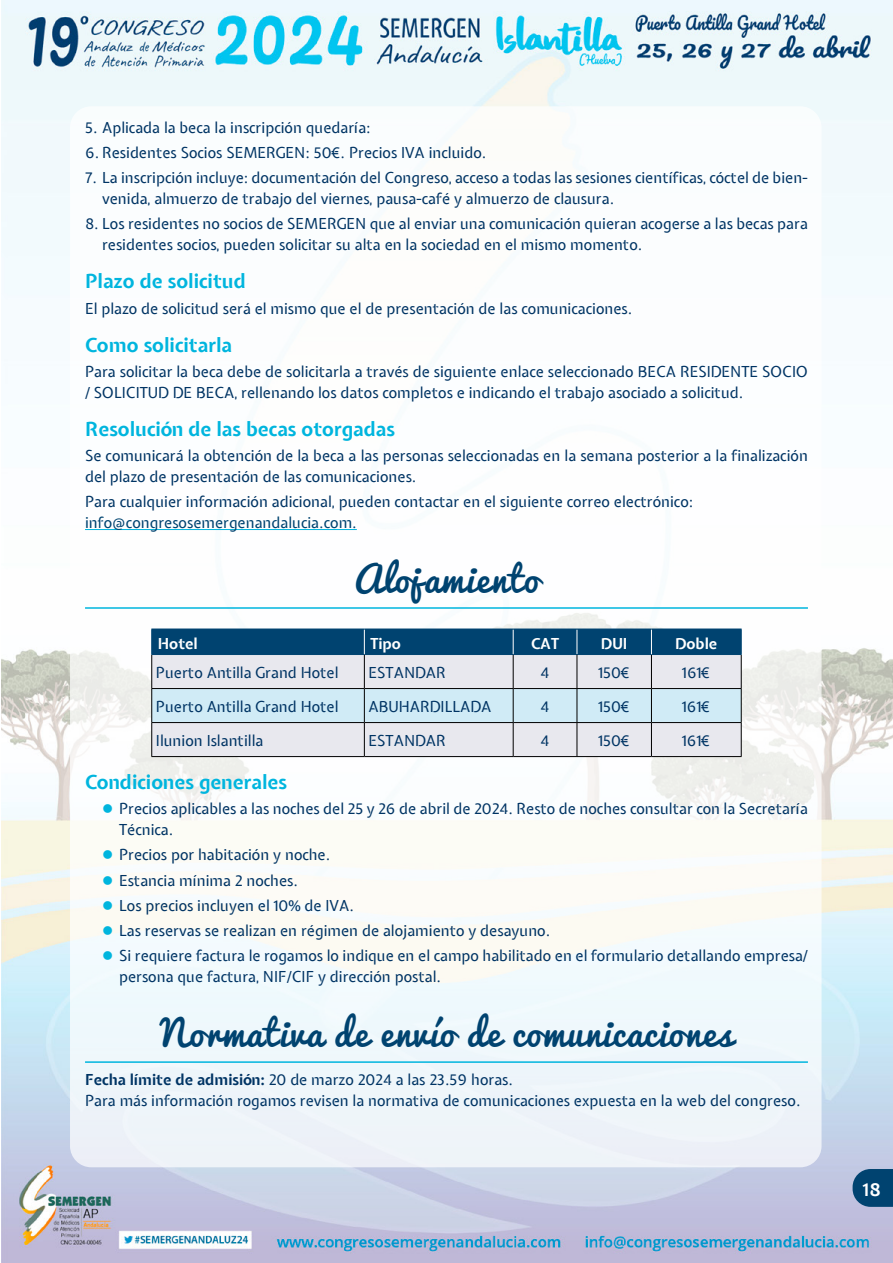
<style>
.page{position:relative;width:893px;height:1263px;background:#fff}
.page>*{position:absolute;margin:0;border:0;box-sizing:border-box;transform-origin:0 0}
.t1{font:36px "Pacifico";letter-spacing:.03em;color:#004370}
.t2{font:700 19.5px "Expletus Sans";color:#00b5de}
.t3{font:700 18px "Expletus Sans";color:#fff}
.t4{font:15px/21px "Expletus Sans";color:#003464}
.t5{font:15px "Expletus Sans";color:#004370}
.t6{font:700 15px "Expletus Sans";color:#fff}
.s1{font-weight:700}
</style>
<div class="page">
<img style="left:1px;top:0;width:892px;height:1262px">
<svg style="left:853px;top:1169px;width:40px;height:38px;background:#104e79"></svg>
<div style="left:70px;top:106px;width:751px;height:1061px;background:linear-gradient(to right,#f9fbfc,#f8fbfb);border-radius:21px"></div>
<hr style="left:85px;top:529px;width:272px;height:1px;background:#00b5de">
<hr style="left:85px;top:607px;width:723px;height:2px;background:#00b5de">
<hr style="left:85px;top:1061px;width:723px;height:2px;background:#00b5de">
<div style="left:152px;top:655px;width:589px;height:101px;background:#e8e8ee"></div>
<div style="left:152px;top:689px;width:589px;height:33px;background:#d0ebf6"></div>
<hr style="left:151px;top:655px;width:1px;height:33px;background:#000">
<hr style="left:364px;top:655px;width:1px;height:33px;background:#000">
<hr style="left:513px;top:655px;width:1px;height:33px;background:#000">
<hr style="left:577px;top:655px;width:1px;height:33px;background:#000">
<hr style="left:651px;top:655px;width:1px;height:33px;background:#000">
<hr style="left:741px;top:655px;width:1px;height:33px;background:#000">
<hr style="left:151px;top:723px;width:1px;height:33px;background:#000">
<hr style="left:151px;top:756px;width:213px;height:1px;background:#000">
<hr style="left:364px;top:723px;width:1px;height:33px;background:#000">
<hr style="left:364px;top:756px;width:149px;height:1px;background:#000">
<hr style="left:513px;top:723px;width:1px;height:33px;background:#000">
<hr style="left:513px;top:756px;width:64px;height:1px;background:#000">
<hr style="left:577px;top:723px;width:1px;height:33px;background:#000">
<hr style="left:577px;top:756px;width:74px;height:1px;background:#000">
<hr style="left:651px;top:723px;width:1px;height:33px;background:#000">
<hr style="left:741px;top:723px;width:1px;height:33px;background:#000">
<hr style="left:651px;top:756px;width:91px;height:1px;background:#000">
<hr style="left:151px;top:688px;width:213px;height:1px;background:#000">
<hr style="left:151px;top:689px;width:1px;height:33px;background:#000">
<hr style="left:151px;top:722px;width:213px;height:1px;background:#000">
<hr style="left:364px;top:688px;width:149px;height:1px;background:#000">
<hr style="left:364px;top:689px;width:1px;height:33px;background:#000">
<hr style="left:364px;top:722px;width:149px;height:1px;background:#000">
<hr style="left:513px;top:688px;width:64px;height:1px;background:#000">
<hr style="left:513px;top:689px;width:1px;height:33px;background:#000">
<hr style="left:513px;top:722px;width:64px;height:1px;background:#000">
<hr style="left:577px;top:688px;width:74px;height:1px;background:#000">
<hr style="left:577px;top:689px;width:1px;height:33px;background:#000">
<hr style="left:577px;top:722px;width:74px;height:1px;background:#000">
<hr style="left:651px;top:688px;width:91px;height:1px;background:#000">
<hr style="left:651px;top:689px;width:1px;height:33px;background:#000">
<hr style="left:741px;top:689px;width:1px;height:33px;background:#000">
<hr style="left:651px;top:722px;width:91px;height:1px;background:#000">
<div style="left:151px;top:629px;width:591px;height:25px;background:#004370"></div>
<hr style="left:151px;top:654px;width:213px;height:1px;background:#004370">
<hr style="left:364px;top:654px;width:149px;height:1px;background:#004370">
<hr style="left:513px;top:654px;width:64px;height:1px;background:#004370">
<hr style="left:577px;top:654px;width:74px;height:1px;background:#004370">
<hr style="left:651px;top:654px;width:91px;height:1px;background:#004370">
<svg style="left:103px;top:804px;width:9px;height:9px"></svg>
<svg style="left:103px;top:850px;width:9px;height:9px"></svg>
<svg style="left:103px;top:876px;width:9px;height:9px"></svg>
<svg style="left:103px;top:901px;width:9px;height:9px"></svg>
<svg style="left:103px;top:926px;width:9px;height:9px"></svg>
<svg style="left:103px;top:951px;width:9px;height:9px"></svg>
<p class="t4" style="left:85px;top:118px;width:287px">5. Aplicada la beca la inscripción quedaría:</p>
<p class="t4" style="left:85px;top:143px;width:403px">6. Residentes Socios SEMERGEN: 50€. Precios IVA incluido.</p>
<p class="t4" style="left:102px;top:168px;width:707px;text-indent:-17px">7. La inscripción incluye: documentación del Congreso, acceso a todas las sesiones científicas, cóctel de bien&shy;venida, almuerzo de trabajo del viernes, pausa-café y almuerzo de clausura.</p>
<p class="t4" style="left:102px;top:214px;width:707px;text-indent:-17px">8. Los residentes no socios de SEMERGEN que al enviar una comunicación quieran acogerse a las becas para residentes socios, pueden solicitar su alta en la sociedad en el mismo momento.</p>
<h2 class="t2" style="left:85px;top:271px;width:162px">Plazo de solicitud</h2>
<p class="t4" style="left:85px;top:299px;width:549px">El plazo de solicitud será el mismo que el de presentación de las comunicaciones.</p>
<h2 class="t2" style="left:85px;top:334px;width:149px">Como solicitarla</h2>
<p class="t4" style="left:85px;top:362px;width:724px">Para solicitar la beca debe de solicitarla a través de siguiente enlace seleccionado BECA RESIDENTE SOCIO / SOLICITUD DE BECA, rellenando los datos completos e indicando el trabajo asociado a solicitud.</p>
<h2 class="t2" style="left:85px;top:418px;width:311px">Resolución de las becas otorgadas</h2>
<p class="t4" style="left:85px;top:446px;width:724px">Se comunicará la obtención de la beca a las personas seleccionadas en la semana posterior a la finalización del plazo de presentación de las comunicaciones.</p>
<p class="t4" style="left:85px;top:492px;width:610px">Para cualquier información adicional, pueden contactar en el siguiente correo electrónico:</p>
<p class="t5" style="left:85px;top:515px;width:273px">info@congresosemergenandalucia.com.</p>
<h1 class="t1" style="left:354px;top:559px;width:187px">Alojamiento</h1>
<p class="t6" style="left:158px;top:635px;width:42px">Hotel</p>
<p class="t6" style="left:370px;top:635px;width:32px">Tipo</p>
<p class="t6" style="left:531px;top:635px;width:29px">CAT</p>
<p class="t6" style="left:601px;top:635px;width:28px">DUI</p>
<p class="t6" style="left:675px;top:635px;width:44px">Doble</p>
<p class="t4" style="left:156px;top:663px;width:184px">Puerto Antilla Grand Hotel</p>
<p class="t4" style="left:369px;top:663px;width:79px">ESTANDAR</p>
<p class="t4" style="left:541px;top:663px;width:10px">4</p>
<p class="t4" style="left:598px;top:663px;width:33px">150€</p>
<p class="t4" style="left:682px;top:663px;width:30px">161€</p>
<p class="t4" style="left:156px;top:697px;width:184px">Puerto Antilla Grand Hotel</p>
<p class="t4" style="left:369px;top:697px;width:124px">ABUHARDILLADA</p>
<p class="t4" style="left:541px;top:697px;width:10px">4</p>
<p class="t4" style="left:598px;top:697px;width:33px">150€</p>
<p class="t4" style="left:682px;top:697px;width:30px">161€</p>
<p class="t4" style="left:156px;top:731px;width:109px">Ilunion Islantilla</p>
<p class="t4" style="left:369px;top:731px;width:79px">ESTANDAR</p>
<p class="t4" style="left:541px;top:731px;width:10px">4</p>
<p class="t4" style="left:598px;top:731px;width:33px">150€</p>
<p class="t4" style="left:682px;top:731px;width:30px">161€</p>
<h2 class="t2" style="left:85px;top:771px;width:203px">Condiciones generales</h2>
<p class="t4" style="left:119px;top:799px;width:690px">Precios aplicables a las noches del 25 y 26 de abril de 2024. Resto de noches consultar con la Secretaría<br>Técnica.</p>
<p class="t4" style="left:119px;top:843px;width:690px;line-height:25.2px">Precios por habitación y noche.<br>Estancia mínima 2 noches.<br>Los precios incluyen el 10% de IVA.<br>Las reservas se realizan en régimen de alojamiento y desayuno.<br>Si requiere factura le rogamos lo indique en el campo habilitado en el formulario detallando empresa/</p>
<p class="t4" style="left:119px;top:967px;width:324px">persona que factura, NIF/CIF y dirección postal.</p>
<h1 class="t1" style="left:160px;top:1013px;width:574px">Normativa de envío de comunicaciones</h1>
<p class="t4" style="left:85px;top:1070px;width:717px"><span class="s1">Fecha límite de admisión:</span> 20 de marzo 2024 a las 23.59 horas.<br>Para más información rogamos revisen la normativa de comunicaciones expuesta en la web del congreso.</p>
<p class="t3" style="left:863px;top:1180px;width:19px">18</p>
</div>
